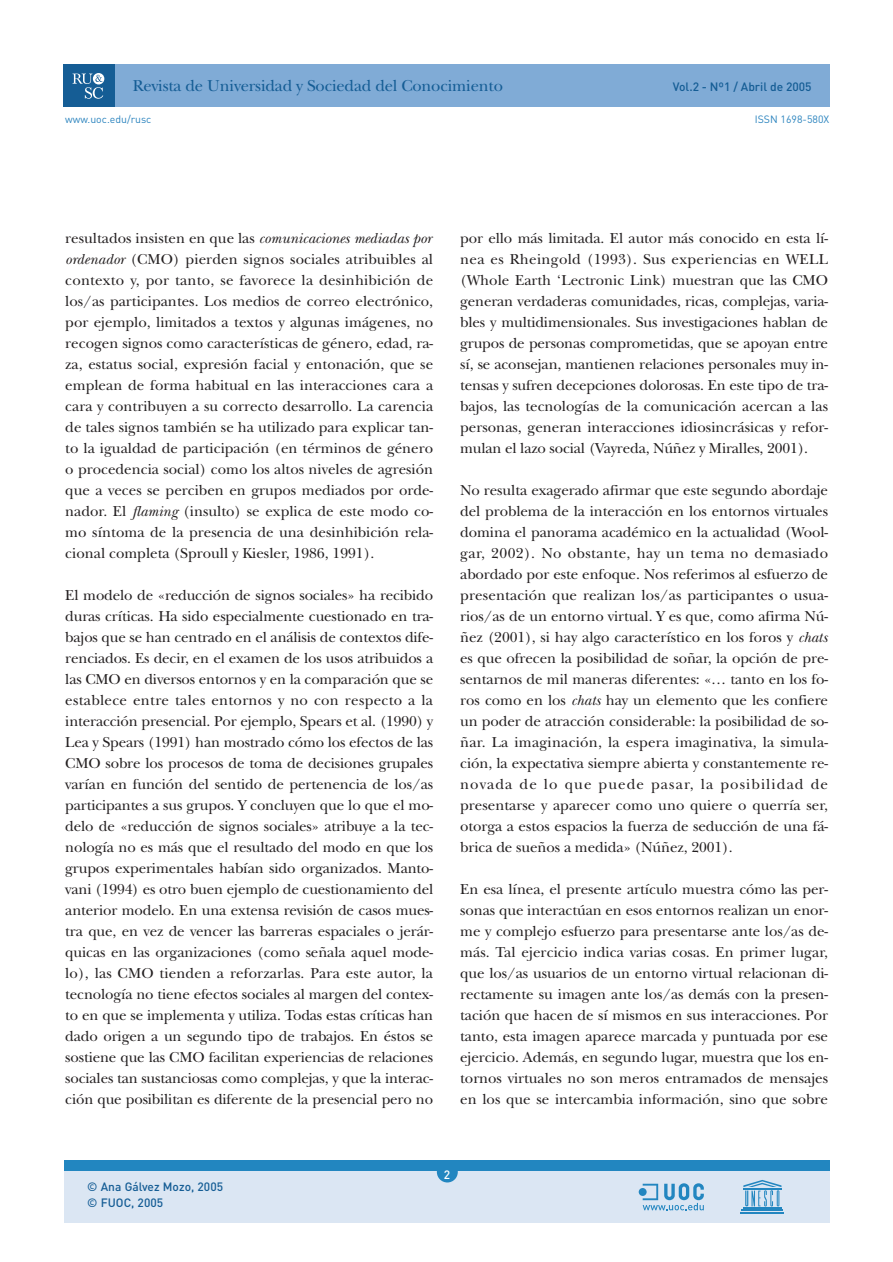
<style>
.page{position:relative;width:893px;height:1262px;background:#fff}
.page>*{position:absolute;margin:0;border:0;box-sizing:border-box;transform-origin:0 0}
.t1{font:16.5px "New Baskerville";letter-spacing:-.01em;color:#155d95}
.t2{font:15px/21px "New Baskerville";letter-spacing:-.005em;color:#231f20;text-align:justify}
.t3{font:500 12px/16.2px "DIN";color:#155d95}
.t4{font:500 12px "DIN";color:#fff}
.t5{font:10.5px "DIN";color:#2a83be}
.s1{font-style:italic}
</style>
<div class="page">
<div style="left:85px;top:64px;width:744px;height:43px;background:#80abd6"></div>
<div style="left:64px;top:64px;width:51px;height:43px;background:#155d95"></div>
<svg style="left:72px;top:73px;width:32px;height:26px"></svg>
<div style="left:64px;top:1160px;width:765px;height:11px;background:#2286c0"></div>
<div style="left:64px;top:1171px;width:765px;height:51px;background:#dbe6f3"></div>
<hr style="left:743px;top:1207px;width:38px;height:1px;background:#2286c0">
<hr style="left:741px;top:1209px;width:42px;height:2px;background:#2286c0">
<hr style="left:740px;top:1212px;width:44px;height:1px;background:#2286c0">
<svg style="left:743px;top:1180px;width:38px;height:26px"></svg>
<div style="left:437px;top:1161px;width:21px;height:21px;background:#2286c0;border-radius:50%"></div>
<svg style="left:638px;top:1183px;width:65px;height:27px"></svg>
<p class="t1" style="left:133px;top:80px;width:372px">Revista de Universidad y Sociedad del Conocimiento</p>
<p class="t3" style="left:672px;top:80px;width:140px">Vol.2 - Nº1 / Abril de 2005</p>
<p class="t5" style="left:65px;top:116px;width:88px">www.uoc.edu/rusc</p>
<p class="t5" style="left:755px;top:116px;width:76px">ISSN 1698-580X</p>
<p class="t2" style="left:65px;top:229px;width:369px">resultados insisten en que las <span class="s1">comunicaciones mediadas por ordenador</span> (CMO) pierden signos sociales atribuibles al contexto y, por tanto, se favorece la desinhibición de los/as participantes. Los medios de correo electrónico, por ejemplo, limitados a textos y algunas imágenes, no recogen signos como características de género, edad, ra&shy;za, estatus social, expresión facial y entonación, que se emplean de forma habitual en las interacciones cara a cara y contribuyen a su correcto desarrollo. La carencia de tales signos también se ha utilizado para explicar tan&shy;to la igualdad de participación (en términos de género o procedencia social) como los altos niveles de agresión que a veces se perciben en grupos mediados por orde&shy;nador. El <span class="s1">flaming</span> (insulto) se explica de este modo co&shy;mo síntoma de la presencia de una desinhibición rela&shy;cional completa (Sproull y Kiesler, 1986, 1991).</p>
<p class="t2" style="left:65px;top:586px;width:369px">El modelo de «reducción de signos sociales» ha recibido duras críticas. Ha sido especialmente cuestionado en tra&shy;bajos que se han centrado en el análisis de contextos dife&shy;renciados. Es decir, en el examen de los usos atribuidos a las CMO en diversos entornos y en la comparación que se establece entre tales entornos y no con respecto a la interacción presencial. Por ejemplo, Spears et al. (1990) y Lea y Spears (1991) han mostrado cómo los efectos de las CMO sobre los procesos de toma de decisiones grupales varían en función del sentido de pertenencia de los/as participantes a sus grupos. Y concluyen que lo que el mo&shy;delo de «reducción de signos sociales» atribuye a la tec&shy;nología no es más que el resultado del modo en que los grupos experimentales habían sido organizados. Manto&shy;vani (1994) es otro buen ejemplo de cuestionamiento del anterior modelo. En una extensa revisión de casos mues&shy;tra que, en vez de vencer las barreras espaciales o jerár&shy;quicas en las organizaciones (como señala aquel mode&shy;lo), las CMO tienden a reforzarlas. Para este autor, la tecnología no tiene efectos sociales al margen del contex&shy;to en que se implementa y utiliza. Todas estas críticas han dado origen a un segundo tipo de trabajos. En éstos se sostiene que las CMO facilitan experiencias de relaciones sociales tan sustanciosas como complejas, y que la interac&shy;ción que posibilitan es diferente de la presencial pero no</p>
<p class="t2" style="left:460px;top:229px;width:369px">por ello más limitada. El autor más conocido en esta lí&shy;nea es Rheingold (1993). Sus experiencias en WELL (Whole Earth ‘Lectronic Link) muestran que las CMO generan verdaderas comunidades, ricas, complejas, varia&shy;bles y multidimensionales. Sus investigaciones hablan de grupos de personas comprometidas, que se apoyan entre sí, se aconsejan, mantienen relaciones personales muy in&shy;tensas y sufren decepciones dolorosas. En este tipo de tra&shy;bajos, las tecnologías de la comunicación acercan a las personas, generan interacciones idiosincrásicas y refor&shy;mulan el lazo social (Vayreda, Núñez y Miralles, 2001).</p>
<p class="t2" style="left:460px;top:481px;width:369px">No resulta exagerado afirmar que este segundo abordaje del problema de la interacción en los entornos virtuales domina el panorama académico en la actualidad (Wool&shy;gar, 2002). No obstante, hay un tema no demasiado abordado por este enfoque. Nos referimos al esfuerzo de presentación que realizan los/as participantes o usua&shy;rios/as de un entorno virtual. Y es que, como afirma Nú&shy;ñez (2001), si hay algo característico en los foros y <span class="s1">chats </span>es que ofrecen la posibilidad de soñar, la opción de pre&shy;sentarnos de mil maneras diferentes: «… tanto en los fo&shy;ros como en los <span class="s1">chats</span> hay un elemento que les confiere un poder de atracción considerable: la posibilidad de so&shy;ñar. La imaginación, la espera imaginativa, la simula&shy;ción, la expectativa siempre abierta y constantemente re&shy;novada de lo que puede pasar, la posibilidad de presentarse y aparecer como uno quiere o querría ser, otorga a estos espacios la fuerza de seducción de una fá&shy;brica de sueños a medida» (Núñez, 2001).</p>
<p class="t2" style="left:460px;top:880px;width:369px">En esa línea, el presente artículo muestra cómo las per&shy;sonas que interactúan en esos entornos realizan un enor&shy;me y complejo esfuerzo para presentarse ante los/as de&shy;más. Tal ejercicio indica varias cosas. En primer lugar, que los/as usuarios de un entorno virtual relacionan di&shy;rectamente su imagen ante los/as demás con la presen&shy;tación que hacen de sí mismos en sus interacciones. Por tanto, esta imagen aparece marcada y puntuada por ese ejercicio. Además, en segundo lugar, muestra que los en&shy;tornos virtuales no son meros entramados de mensajes en los que se intercambia información, sino que sobre</p>
<p class="t3" style="left:87px;top:1179px;width:137px">© Ana Gálvez Mozo, 2005 © FUOC, 2005</p>
<p class="t4" style="left:444px;top:1164px;width:8px">1</p>
<p class="t4" style="left:444px;top:1170px;width:8px">2</p>
</div>
